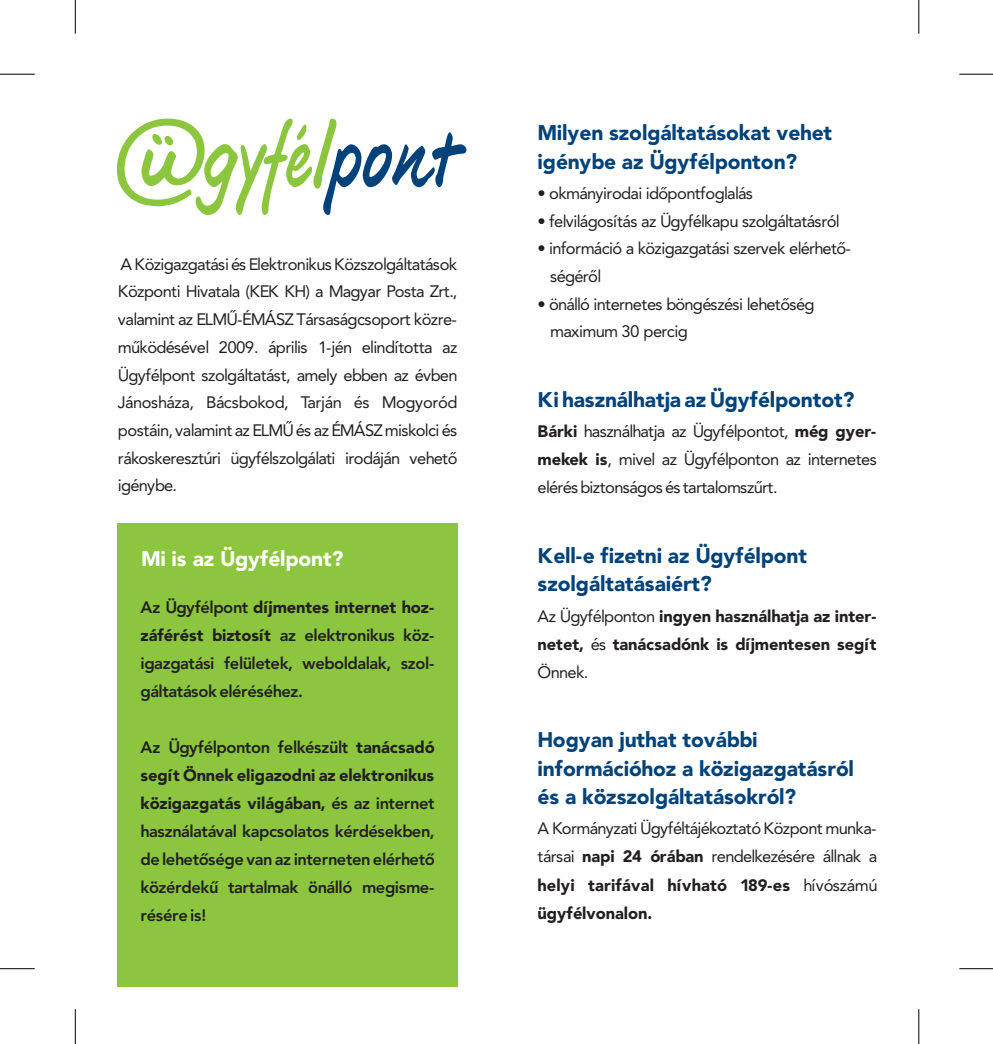
<style>
.page{position:relative;width:993px;height:1044px;background:#fff}
.page>*{position:absolute;margin:0;border:0;box-sizing:border-box;transform-origin:0 0}
.t1{font:21px/28.7px "Avenir Blk PFL";color:#004279}
.t2{font:21px "Avenir Blk PFL";color:#fff}
.t3{font:16.5px/27.8px "Avenir PFL";color:#231f20}
.t4{font:16.5px/27.9px "Avenir Hv PFL";color:#231f20;text-align:justify}
.t5{font:16.5px/28.2px "Avenir Blk PFL";color:#231f20}
.s1{font-family:"Avenir Hv PFL"}
.s2{font-family:"Avenir Blk PFL"}
.s3{font-family:"Avenir PFL"}
</style>
<div class="page">
<div style="left:117px;top:523px;width:340px;height:464px;background:#8bc63e"></div>
<svg style="left:116px;top:119px;width:350px;height:96px"></svg>
<hr style="left:0;top:968px;width:35px;height:1px;background:#000">
<hr style="left:75px;top:1009px;width:1px;height:34px;background:#000">
<hr style="left:0;top:74px;width:35px;height:1px;background:#000">
<hr style="left:75px;top:0;width:1px;height:34px;background:#000">
<hr style="left:959px;top:74px;width:33px;height:1px;background:#000">
<hr style="left:918px;top:0;width:1px;height:34px;background:#000">
<hr style="left:959px;top:968px;width:33px;height:1px;background:#000">
<hr style="left:918px;top:1009px;width:1px;height:34px;background:#000">
<p class="t3" style="left:118px;top:251px;width:340px;text-align:justify">A Közigazgatási és Elektronikus Közszolgáltatások Központi Hivatala (KEK KH) a Magyar Posta Zrt., valamint az ELMŰ-ÉMÁSZ Társaságcsoport közre&shy;működésével 2009. április 1-jén elindította az Ügyfélpont szolgáltatást, amely ebben az évben Jánosháza, Bácsbokod, Tarján és Mogyoród postáin, valamint az ELMŰ és az ÉMÁSZ miskolci és rákoskeresztúri ügyfélszolgálati irodáján vehető igénybe.</p>
<p class="t2" style="left:141px;top:550px;width:203px">Mi is az Ügyfélpont?</p>
<p class="t5" style="left:140px;top:594px;width:295px"><span class="s1">Az Ügyfélpont</span> díjmentes internet hoz-</p>
<p class="t4" style="left:140px;top:623px;width:295px"><span class="s2">záférést biztosít</span> az elektronikus köz&shy;igazgatási felületek, weboldalak, szol&shy;gáltatások eléréséhez.</p>
<p class="t4" style="left:140px;top:734px;width:295px">Az Ügyfélponton felkészült <span class="s2">tanácsadó</span></p>
<p class="t5" style="left:140px;top:762px;width:295px">segít Önnek eligazodni az elektronikus közigazgatás világában, <span class="s1">és az internet</span></p>
<p class="t4" style="left:140px;top:819px;width:295px">használatával kapcsolatos kérdésekben, de lehetősége van az interneten elérhető közérdekű tartalmak önálló megisme&shy;résére is!</p>
<p class="t1" style="left:537px;top:120px;width:296px">Milyen szolgáltatásokat vehet igénybe az Ügyfélponton?</p>
<p class="t3" style="left:537px;top:181px;width:216px">• okmányirodai időpontfoglalás</p>
<p class="t3" style="left:537px;top:208px;width:302px">• felvilágosítás az Ügyfélkapu szolgáltatásról</p>
<p class="t3" style="left:550px;top:236px;width:302px;text-indent:-13px">• információ a közigazgatási szervek elérhető&shy;ségéről</p>
<p class="t3" style="left:550px;top:291px;width:265px;text-indent:-13px">• önálló internetes böngészési lehetőség maximum 30 percig</p>
<p class="t1" style="left:537px;top:387px;width:318px">Ki használhatja az Ügyfélpontot?</p>
<p class="t3" style="left:537px;top:419px;width:340px;text-align:justify"><span class="s2">Bárki</span> használhatja az Ügyfélpontot, <span class="s2">még gyer&shy;mekek is</span>, mivel az Ügyfélponton az internetes elérés biztonságos és tartalomszűrt.</p>
<p class="t1" style="left:537px;top:543px;width:271px">Kell-e fizetni az Ügyfélpont szolgáltatásaiért?</p>
<p class="t5" style="left:537px;top:603px;width:340px"><span class="s3">Az Ügyfélponton</span> ingyen használhatja az inter&shy;netet, <span class="s3">és</span> tanácsadónk is díjmentesen segít</p>
<p class="t3" style="left:537px;top:659px;width:51px">Önnek.</p>
<p class="t1" style="left:537px;top:727px;width:317px">Hogyan juthat további információhoz a közigazgatásról és a közszolgáltatásokról?</p>
<p class="t3" style="left:537px;top:815px;width:340px;line-height:28.2px">A Kormányzati Ügyféltájékoztató Központ munka&shy;társai <span class="s2">napi 24 órában</span> rendelkezésére állnak a</p>
<p class="t5" style="left:537px;top:872px;width:340px">helyi tarifával hívható 189-es <span class="s3">hívószámú </span>ügyfélvonalon.</p>
</div>
